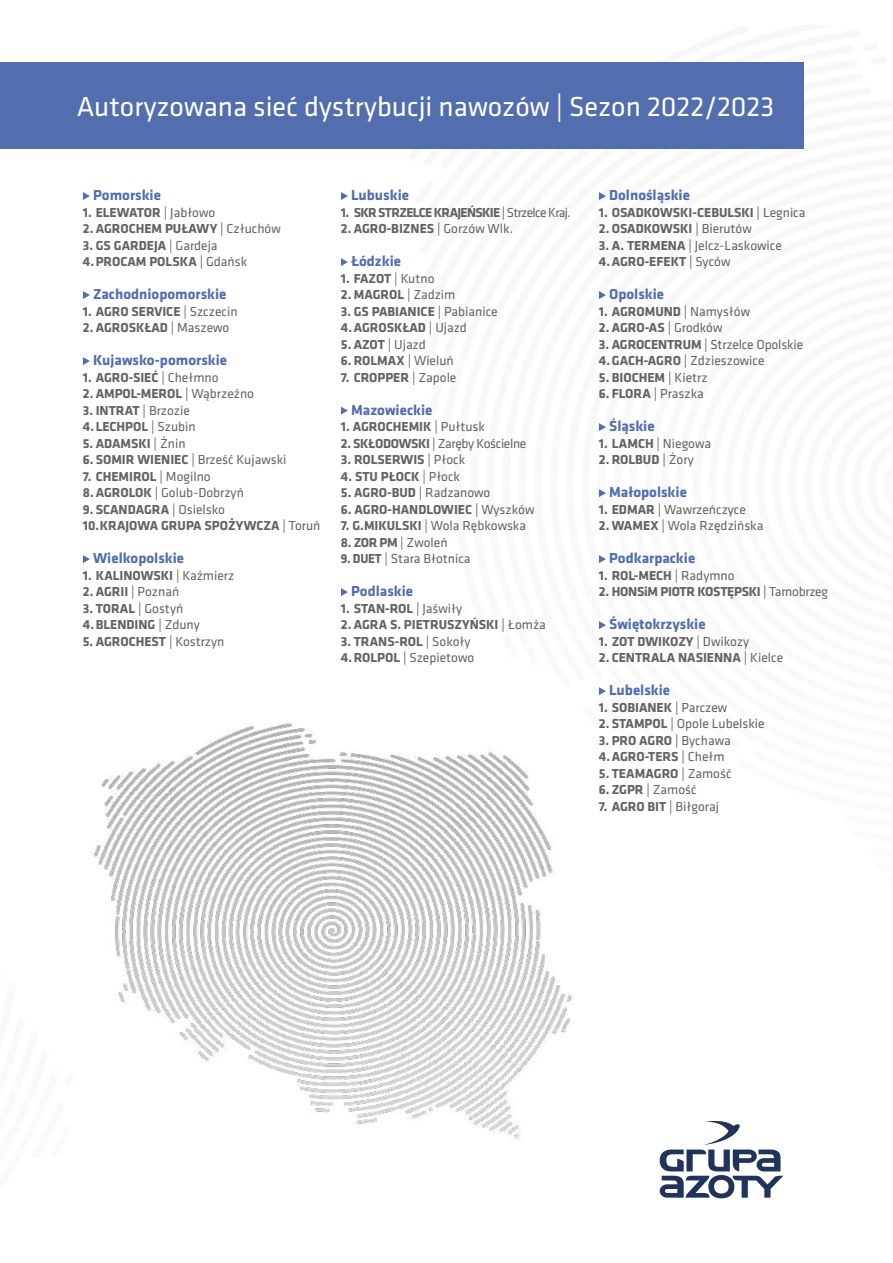
<style>
.page{position:relative;width:893px;height:1263px;background:#fff}
.page>*{position:absolute;margin:0;border:0;box-sizing:border-box;transform-origin:0 0}
.t1{font:28.5px "Klavika Basic";color:#fff}
.t2{font:700 15px "Klavika Basic";color:#536eaf}
.t3{font:700 13.5px/16.5px "Klavika Basic";color:#636363}
.t4{font:13.5px/16.5px "Klavika Basic";color:#636363}
.t5{font:700 13.5px "Klavika Basic";letter-spacing:-.05em;color:#636363}
.t6{font:700 13.5px "Klavika Basic";letter-spacing:-.02em;color:#636363}
.t7{font:13.5px "Klavika Basic";letter-spacing:-.025em;color:#636363}
.s1{font-weight:400}
.s2{font-weight:700}
</style>
<div class="page">
<svg style="left:660px;top:1120px;width:123px;height:78px"></svg>
<img style="left:92px;top:723px;width:481px;height:417px">
<img style="left:385px;top:62px;width:420px;height:818px">
<div style="left:0;top:63px;width:804px;height:86px;background:#536eaf"></div>
<svg style="left:83px;top:192px;width:7px;height:8px"></svg>
<svg style="left:83px;top:291px;width:7px;height:8px"></svg>
<svg style="left:83px;top:357px;width:7px;height:8px"></svg>
<svg style="left:83px;top:555px;width:7px;height:8px"></svg>
<svg style="left:341px;top:192px;width:7px;height:8px"></svg>
<svg style="left:341px;top:258px;width:7px;height:8px"></svg>
<svg style="left:341px;top:407px;width:7px;height:8px"></svg>
<svg style="left:341px;top:588px;width:7px;height:8px"></svg>
<svg style="left:599px;top:192px;width:7px;height:8px"></svg>
<svg style="left:599px;top:291px;width:7px;height:8px"></svg>
<svg style="left:599px;top:423px;width:7px;height:8px"></svg>
<svg style="left:599px;top:489px;width:7px;height:8px"></svg>
<svg style="left:599px;top:555px;width:7px;height:8px"></svg>
<svg style="left:599px;top:621px;width:7px;height:8px"></svg>
<svg style="left:599px;top:687px;width:7px;height:8px"></svg>
<h1 class="t1" style="left:77px;top:88px;width:699px">Autoryzowana sieć dystrybucji nawozów | Sezon 2022/2023</h1>
<p class="t2" style="left:93px;top:184px;width:69px">Pomorskie</p>
<p class="t3" style="left:83px;top:203px;width:134px">1. ELEWATOR <span class="s1">| Jabłowo</span></p>
<p class="t3" style="left:83px;top:220px;width:199px">2. AGROCHEM PUŁAWY <span class="s1">| Człuchów</span></p>
<p class="t3" style="left:83px;top:236px;width:166px">3. GS GARDEJA <span class="s1">| Gardeja<br></span>4.PROCAM POLSKA <span class="s1">| Gdańsk</span></p>
<p class="t2" style="left:93px;top:283px;width:135px">Zachodniopomorskie</p>
<p class="t3" style="left:83px;top:302px;width:156px">1. AGRO SERVICE <span class="s1">| Szczecin</span></p>
<p class="t3" style="left:83px;top:319px;width:148px">2. AGROSKŁAD <span class="s1">| Maszewo</span></p>
<p class="t2" style="left:93px;top:349px;width:136px">Kujawsko-pomorskie</p>
<p class="t3" style="left:83px;top:368px;width:137px">1. AGRO-SIEĆ <span class="s1">| Chełmno</span></p>
<p class="t3" style="left:83px;top:385px;width:173px">2. AMPOL-MEROL <span class="s1">| Wąbrzeźno</span></p>
<p class="t3" style="left:83px;top:401px;width:114px">3. INTRAT <span class="s1">| Brzozie<br></span>4.LECHPOL <span class="s1">| Szubin</span></p>
<p class="t3" style="left:83px;top:434px;width:104px">5. ADAMSKI <span class="s1">| Żnin</span></p>
<p class="t4" style="left:83px;top:451px;width:205px"><span class="s2">6. SOMIR WIENIEC</span> | Brześć Kujawski</p>
<p class="t4" style="left:83px;top:467px;width:162px"><span class="s2">7. CHEMIROL</span> | Mogilno<br><span class="s2">8.AGROLOK</span> | Golub-Dobrzyń</p>
<p class="t3" style="left:83px;top:500px;width:144px">9. SCANDAGRA <span class="s1">| Osielsko</span></p>
<p class="t3" style="left:83px;top:517px;width:239px">10. KRAJOWA GRUPA SPOŻYWCZA <span class="s1">| Toruń</span></p>
<p class="t2" style="left:93px;top:547px;width:93px">Wielkopolskie</p>
<p class="t3" style="left:83px;top:566px;width:153px">1. KALINOWSKI <span class="s1">| Kaźmierz</span></p>
<p class="t3" style="left:83px;top:583px;width:98px">2. AGRII <span class="s1">| Poznań</span></p>
<p class="t3" style="left:83px;top:599px;width:118px">3. TORAL <span class="s1">| Gostyń<br></span>4.BLENDING <span class="s1">| Zduny</span></p>
<p class="t3" style="left:83px;top:632px;width:143px">5. AGROCHEST <span class="s1">| Kostrzyn</span></p>
<p class="t2" style="left:351px;top:184px;width:59px">Lubuskie</p>
<p class="t5" style="left:341px;top:202px;width:231px">1. SKR STRZELCE KRAJEŃSKIE <span class="s1">| Strzelce Kraj.</span></p>
<p class="t3" style="left:341px;top:220px;width:174px">2. AGRO-BIZNES <span class="s1">| Gorzów Wlk.</span></p>
<p class="t2" style="left:351px;top:250px;width:51px">Łódzkie</p>
<p class="t3" style="left:341px;top:269px;width:95px">1. FAZOT <span class="s1">| Kutno</span></p>
<p class="t3" style="left:341px;top:286px;width:116px">2. MAGROL <span class="s1">| Zadzim</span></p>
<p class="t3" style="left:341px;top:302px;width:158px">3. GS PABIANICE <span class="s1">| Pabianice<br></span>4.AGROSKŁAD <span class="s1">| Ujazd</span></p>
<p class="t3" style="left:341px;top:335px;width:114px">5. AZOT <span class="s1">| Ujazd<br></span>6.ROLMAX <span class="s1">| Wieluń</span></p>
<p class="t3" style="left:341px;top:368px;width:117px">7. CROPPER <span class="s1">| Zapole</span></p>
<p class="t2" style="left:351px;top:399px;width:83px">Mazowieckie</p>
<p class="t3" style="left:341px;top:418px;width:146px">1. AGROCHEMIK <span class="s1">| Pułtusk</span></p>
<p class="t7" style="left:341px;top:434px;width:187px"><span class="s2">2. SKŁODOWSKI</span> | Zaręby Kościelne</p>
<p class="t3" style="left:341px;top:451px;width:126px">3. ROLSERWIS <span class="s1">| Płock</span></p>
<p class="t3" style="left:341px;top:467px;width:121px">4. STU PŁOCK <span class="s1">| Płock</span></p>
<p class="t3" style="left:341px;top:484px;width:151px">5. AGRO-BUD <span class="s1">| Radzanowo</span></p>
<p class="t3" style="left:341px;top:500px;width:195px">6. AGRO-HANDLOWIEC <span class="s1">| Wyszków</span></p>
<p class="t4" style="left:341px;top:517px;width:187px"><span class="s2">7. G.MIKULSKI</span> | Wola Rębkowska</p>
<p class="t3" style="left:341px;top:533px;width:108px">8. ZOR PM <span class="s1">| Zwoleń</span></p>
<p class="t4" style="left:341px;top:550px;width:131px"><span class="s2">9. DUET</span> | Stara Błotnica</p>
<p class="t2" style="left:351px;top:580px;width:64px">Podlaskie</p>
<p class="t3" style="left:341px;top:599px;width:123px">1. STAN-ROL <span class="s1">| Jaświły</span></p>
<p class="t3" style="left:341px;top:616px;width:206px">2. AGRA S. PIETRUSZYŃSKI <span class="s1">| Łomża</span></p>
<p class="t3" style="left:341px;top:632px;width:135px">3. TRANS-ROL <span class="s1">| Sokoły<br></span>4.ROLPOL <span class="s1">| Szepietowo</span></p>
<p class="t2" style="left:609px;top:184px;width:82px">Dolnośląskie</p>
<p class="t3" style="left:599px;top:203px;width:208px">1. OSADKOWSKI-CEBULSKI <span class="s1">| Legnica</span></p>
<p class="t3" style="left:599px;top:220px;width:154px">2. OSADKOWSKI <span class="s1">| Bierutów</span></p>
<p class="t3" style="left:599px;top:236px;width:184px">3. A. TERMENA <span class="s1">| Jelcz-Laskowice<br></span>4.AGRO-EFEKT <span class="s1">| Syców</span></p>
<p class="t2" style="left:609px;top:283px;width:57px">Opolskie</p>
<p class="t3" style="left:599px;top:302px;width:153px">1. AGROMUND <span class="s1">| Namysłów</span></p>
<p class="t3" style="left:599px;top:319px;width:125px">2. AGRO-AS <span class="s1">| Grodków</span></p>
<p class="t4" style="left:599px;top:335px;width:206px"><span class="s2">3. AGROCENTRUM</span> | Strzelce Opolskie<br><span class="s2">4.GACH-AGRO</span> | Zdzieszowice</p>
<p class="t3" style="left:599px;top:368px;width:110px">5. BIOCHEM <span class="s1">| Kietrz</span></p>
<p class="t4" style="left:599px;top:385px;width:106px"><span class="s2">6. FLORA</span> | Praszka</p>
<p class="t2" style="left:609px;top:415px;width:47px">Śląskie</p>
<p class="t4" style="left:599px;top:434px;width:114px"><span class="s2">1. LAMCH</span> | Niegowa</p>
<p class="t3" style="left:599px;top:451px;width:96px">2. ROLBUD <span class="s1">| Żory</span></p>
<p class="t2" style="left:609px;top:481px;width:79px">Małopolskie</p>
<p class="t4" style="left:599px;top:500px;width:148px"><span class="s2">1. EDMAR</span> | Wawrzeńczyce</p>
<p class="t4" style="left:599px;top:517px;width:166px"><span class="s2">2. WAMEX</span> | Wola Rzędzińska</p>
<p class="t2" style="left:609px;top:547px;width:88px">Podkarpackie</p>
<p class="t3" style="left:599px;top:566px;width:137px">1. ROL-MECH <span class="s1">| Radymno</span></p>
<p class="t6" style="left:599px;top:582px;width:231px">2. HONSiM PIOTR KOSTĘPSKI <span class="s1">| Tarnobrzeg</span></p>
<p class="t2" style="left:609px;top:613px;width:98px">Świętokrzyskie</p>
<p class="t3" style="left:599px;top:632px;width:152px">1. ZOT DWIKOZY <span class="s1">| Dwikozy</span></p>
<p class="t3" style="left:599px;top:649px;width:186px">2. CENTRALA NASIENNA <span class="s1">| Kielce</span></p>
<p class="t2" style="left:609px;top:679px;width:63px">Lubelskie</p>
<p class="t3" style="left:599px;top:698px;width:130px">1. SOBIANEK <span class="s1">| Parczew</span></p>
<p class="t4" style="left:599px;top:715px;width:167px"><span class="s2">2. STAMPOL</span> | Opole Lubelskie</p>
<p class="t3" style="left:599px;top:731px;width:133px">3. PRO AGRO <span class="s1">| Bychawa<br></span>4.AGRO-TERS <span class="s1">| Chełm</span></p>
<p class="t3" style="left:599px;top:764px;width:134px">5. TEAMAGRO <span class="s1">| Zamość</span></p>
<p class="t4" style="left:599px;top:781px;width:99px"><span class="s2">6. ZGPR</span> | Zamość</p>
<p class="t3" style="left:599px;top:797px;width:121px">7. AGRO BIT <span class="s1">| Biłgoraj</span></p>
</div>
